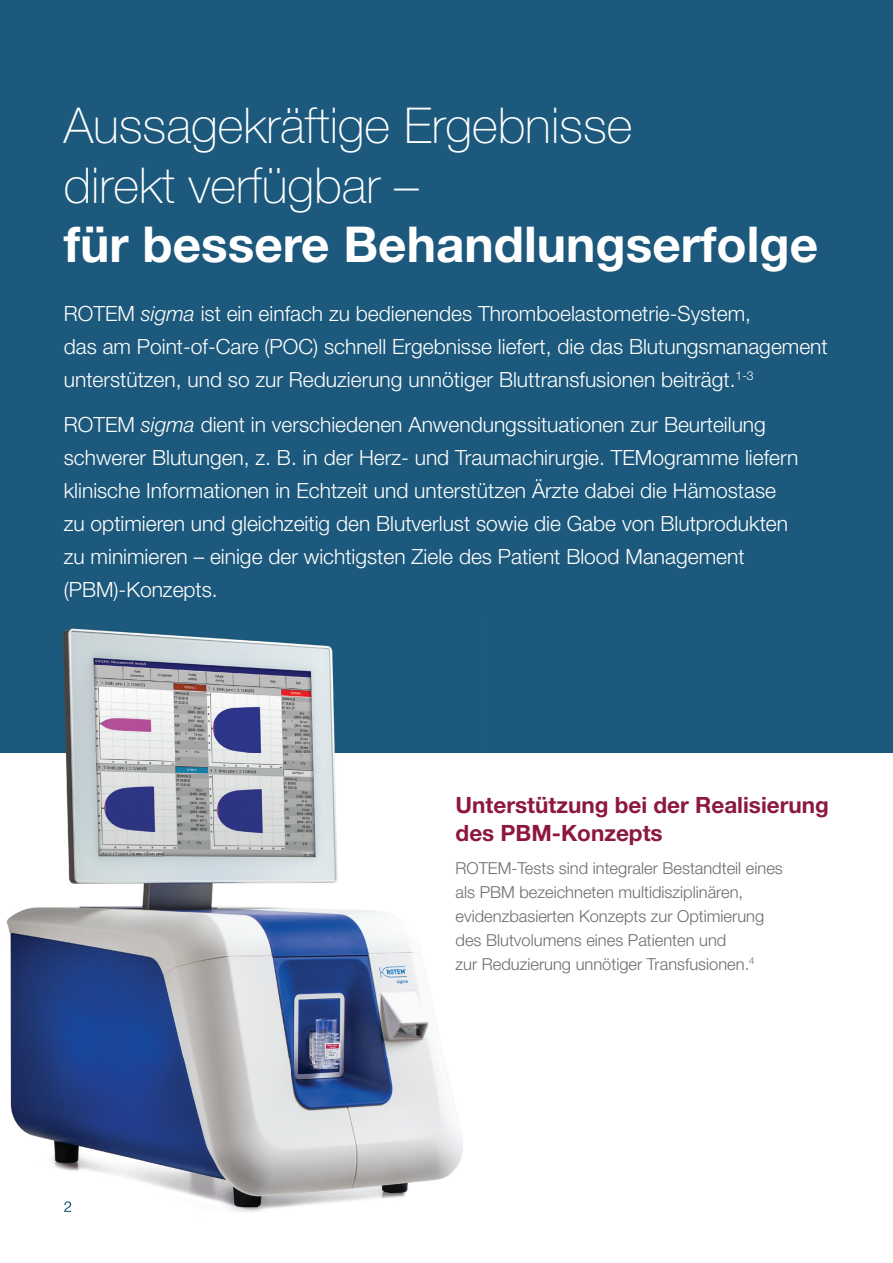
<style>
.page{position:relative;width:893px;height:1263px;background:#fff}
.page>*{position:absolute;margin:0;border:0;box-sizing:border-box;transform-origin:0 0}
.t1{font:100 49.5px/59.4px "Helvetica Neue LT Pro";color:#fff}
.t2{font:700 49.5px "Helvetica Neue LT Pro";color:#fff}
.t3{font:700 22.5px/28.5px "Helvetica Neue LT Pro";color:#8c1841}
.t4{font:300 21px/33px "Helvetica Neue LT Pro";color:#fff}
.t5{font:300 16.5px/24px "Helvetica Neue LT Pro";color:#6c6d70}
.s1{font-style:italic}
</style>
<div class="page">
<div style="left:0;top:0;width:893px;height:753px;background:#1c597c"></div>
<img style="left:7px;top:628px;width:456px;height:584px">
<svg style="left:64px;top:1201px;width:7px;height:11px"></svg>
<h1 class="t1" style="left:64px;top:96px;width:570px">Aussagekräftige Ergebnisse direkt verfügbar –</h1>
<h1 class="t2" style="left:64px;top:214px;width:756px">für bessere Behandlungserfolge</h1>
<p class="t4" style="left:64px;top:296px;width:765px">ROTEM <span class="s1">sigma</span> ist ein einfach zu bedienendes Thromboelastometrie-System,<br>das am Point-of-Care (POC) schnell Ergebnisse liefert, die das Blutungsmanagement unterstützen, und so zur Reduzierung unnötiger Bluttransfusionen beiträgt.<sup>1-3</sup></p>
<p class="t4" style="left:64px;top:408px;width:736px">ROTEM <span class="s1">sigma</span> dient in verschiedenen Anwendungssituationen zur Beurteilung schwerer Blutungen, z. B. in der Herz- und Traumachirurgie. TEMogramme liefern klinische Informationen in Echtzeit und unterstützen Ärzte dabei die Hämostase zu optimieren und gleichzeitig den Blutverlust sowie die Gabe von Blutprodukten zu minimieren – einige der wichtigsten Ziele des Patient Blood Management (PBM)-Konzepts.</p>
<p class="t3" style="left:456px;top:790px;width:375px">Unterstützung bei der Realisierung des PBM-Konzepts</p>
<p class="t5" style="left:456px;top:855px;width:329px">ROTEM-Tests sind integraler Bestandteil eines als PBM bezeichneten multidisziplinären, evidenzbasierten Konzepts zur Optimierung des Blut volumens eines Patienten und<br>zur Reduzierung unnötiger Transfusionen.<sup>4</sup></p>
</div>
